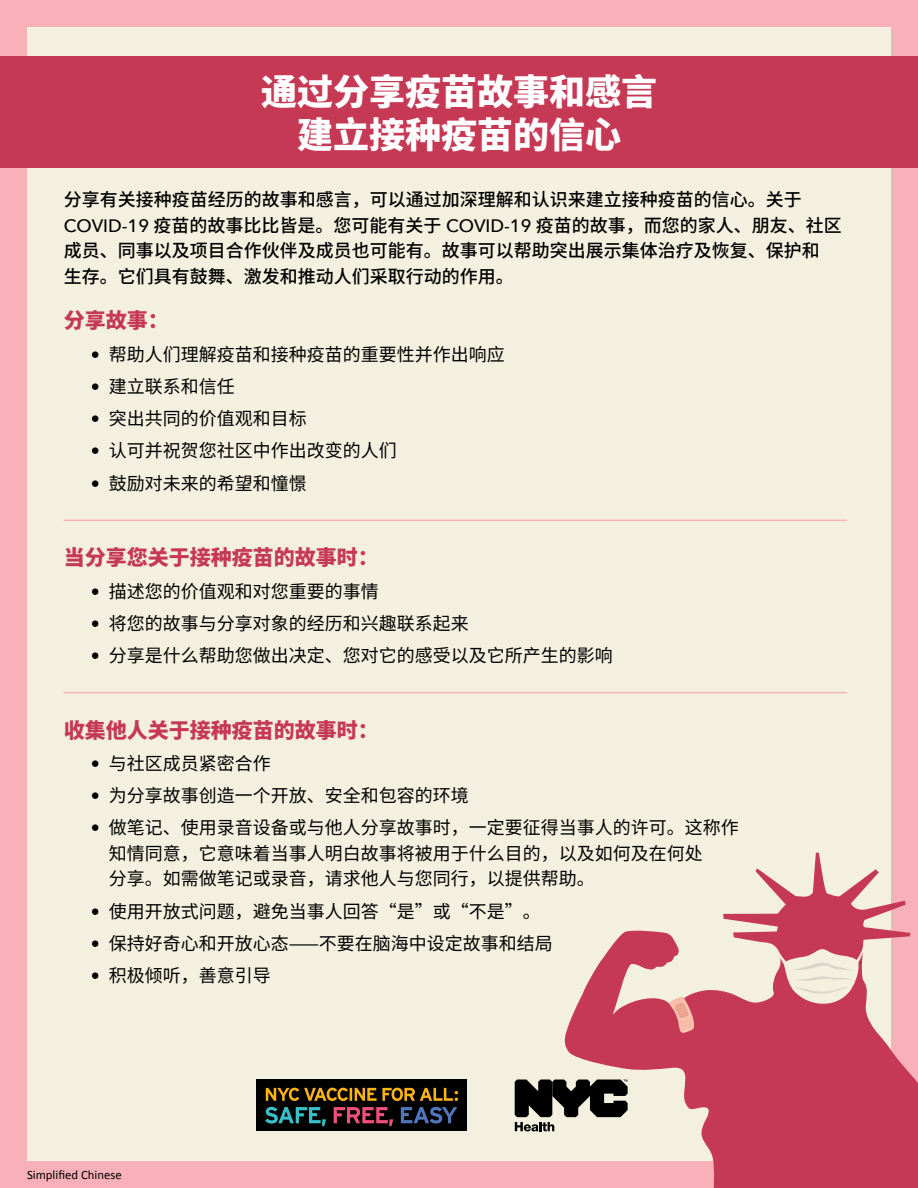
<style>
.page{position:relative;width:918px;height:1188px;background:#f8b1b9}
.page>*{position:absolute;margin:0;border:0;box-sizing:border-box;transform-origin:0 0}
.Header_1{font:900 36px/43.2px "Noto Sans CJ Ksc";color:#fff;text-align:center}
.First_Bullet{font:900 21px "Noto Sans CJ Ksc";color:#c63955}
.First_Bullet-2{font:18px/25.5px "Noto Sans CJ Ksc";color:#000}
.First_Bullet-3{font:500 18px/25.5px "Noto Sans CJ Ksc";color:#000}
.t1{font:12.75px "Calibri";color:#000}
.s1{font-family:"Avenir Next"}
</style>
<div class="page">
<div style="left:27px;top:27px;width:864px;height:1134px;background:#f3f0df"></div>
<div style="left:0;top:56px;width:918px;height:112px;background:#c63955"></div>
<svg style="left:515px;top:1080px;width:50px;height:51px"></svg>
<div style="left:256px;top:1080px;width:211px;height:51px;background:#000"></div>
<svg style="left:266px;top:1088px;width:192px;height:13px"></svg>
<svg style="left:401px;top:1107px;width:56px;height:17px"></svg>
<svg style="left:334px;top:1107px;width:59px;height:19px"></svg>
<svg style="left:265px;top:1107px;width:61px;height:19px"></svg>
<hr style="left:64px;top:520px;width:783px;height:1px;background:#f8b1b9">
<hr style="left:64px;top:692px;width:783px;height:1px;background:#f8b1b9">
<svg style="left:565px;top:853px;width:353px;height:335px"></svg>
<svg style="left:581px;top:929px;width:115px;height:105px"></svg>
<svg style="left:777px;top:945px;width:89px;height:64px"></svg>
<p class="Header_1" style="left:261px;top:71px;width:397px">通过分享疫苗故事和感言建立接种疫苗的信心</p>
<p class="First_Bullet-3" style="left:64px;top:187px;width:780px">分享有关接种疫苗经历的故事和感言，可以通过加深理解和认识来建立接种疫苗的信心。关于<span class="s1">COVID-19</span> 疫苗的故事比比皆是。您可能有关于 <span class="s1">COVID-19</span> 疫苗的故事，而您的家人、朋友、社区成员、同事以及项目合作伙伴及成员也可能有。故事可以帮助突出展示集体治疗及恢复、保护和生存。它们具有鼓舞、激发和推动人们采取行动的作用。</p>
<p class="First_Bullet" style="left:64px;top:309px;width:106px">分享故事：</p>
<p class="First_Bullet-2" style="left:91px;top:342px;width:416px"><span class="s1">•</span> 帮助人们理解疫苗和接种疫苗的重要性并作出响应</p>
<p class="First_Bullet-2" style="left:91px;top:374px;width:146px"><span class="s1">•</span> 建立联系和信任</p>
<p class="First_Bullet-2" style="left:91px;top:406px;width:218px"><span class="s1">•</span> 突出共同的价值观和目标</p>
<p class="First_Bullet-2" style="left:91px;top:439px;width:308px"><span class="s1">•</span> 认可并祝贺您社区中作出改变的人们</p>
<p class="First_Bullet-2" style="left:91px;top:471px;width:218px"><span class="s1">•</span> 鼓励对未来的希望和憧憬</p>
<p class="First_Bullet" style="left:64px;top:546px;width:316px">当分享您关于接种疫苗的故事时：</p>
<p class="First_Bullet-2" style="left:91px;top:579px;width:290px"><span class="s1">•</span> 描述您的价值观和对您重要的事情</p>
<p class="First_Bullet-2" style="left:91px;top:611px;width:380px"><span class="s1">•</span> 将您的故事与分享对象的经历和兴趣联系起来</p>
<p class="First_Bullet-2" style="left:91px;top:643px;width:524px"><span class="s1">•</span> 分享是什么帮助您做出决定、您对它的感受以及它所产生的影响</p>
<p class="First_Bullet" style="left:64px;top:718px;width:316px">收集他人关于接种疫苗的故事时：</p>
<p class="First_Bullet-2" style="left:91px;top:751px;width:182px"><span class="s1">•</span> 与社区成员紧密合作</p>
<p class="First_Bullet-2" style="left:91px;top:783px;width:380px"><span class="s1">•</span> 为分享故事创造一个开放、安全和包容的环境</p>
<p class="First_Bullet-2" style="left:109px;top:815px;width:632px;text-indent:-18px"><span class="s1">•</span> 做笔记、使用录音设备或与他人分享故事时，一定要征得当事人的许可。这称作知情同意，它意味着当事人明白故事将被用于什么目的，以及如何及在何处<br>分享。如需做笔记或录音，请求他人与您同行，以提供帮助。</p>
<p class="First_Bullet-2" style="left:91px;top:899px;width:452px"><span class="s1">•</span> 使用开放式问题，避免当事人回答“是”或“不是”。</p>
<p class="First_Bullet-2" style="left:91px;top:931px;width:464px"><span class="s1">•</span> 保持好奇心和开放心态——不要在脑海中设定故事和结局</p>
<p class="First_Bullet-2" style="left:91px;top:963px;width:182px"><span class="s1">•</span> 积极倾听，善意引导</p>
<p class="t1" style="left:27px;top:1166px;width:96px">Simplified Chinese</p>
</div>
